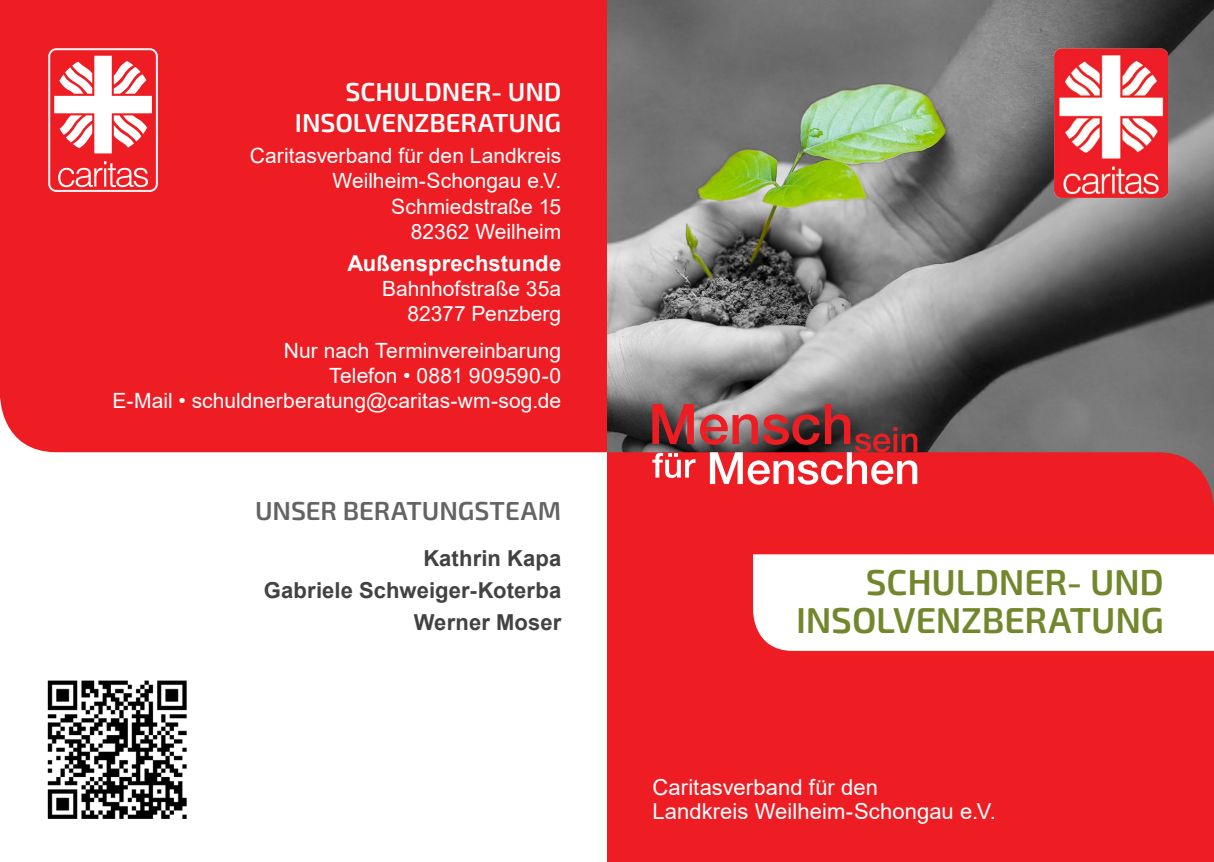
<style>
.page{position:relative;width:1214px;height:862px;background:#fff}
.page>*{position:absolute;margin:0;border:0;box-sizing:border-box;transform-origin:0 0}
.t1{font:600 36px "Exo 2";letter-spacing:-.005em;color:#72872c}
.t2{font:600 26px "Exo 2";letter-spacing:-.005em;color:#fff}
.t3{font:600 26px "Exo 2";letter-spacing:-.005em;color:#636366}
.t4{font:22px "Arial";letter-spacing:.005em;color:#fff}
.t5{font:700 22px "Arial";letter-spacing:.005em;color:#414243}
.t6{font:700 22px "Arial";letter-spacing:.005em;color:#fff}
.t7{font:21px "Arial";color:#fff}
</style>
<div class="page">
<img style="left:607px;top:0;width:606px;height:452px">
<div style="left:607px;top:452px;width:606px;height:410px;background:#ee1d23"></div>
<img style="left:1053px;top:48px;width:113px;height:149px">
<svg style="left:652px;top:404px;width:265px;height:81px;background:#b05456"></svg>
<svg style="left:753px;top:554px;width:460px;height:97px"></svg>
<div style="left:0;top:0;width:607px;height:452px;background:#ee1d23"></div>
<img style="left:47px;top:680px;width:140px;height:138px">
<div style="left:48px;top:48px;width:110px;height:144px;border:2px solid #f2f3f4;border-radius:7px"></div>
<svg style="left:58px;top:161px;width:90px;height:26px;background:#f2585c"></svg>
<svg style="left:54px;top:56px;width:98px;height:97px"></svg>
<p class="t2" style="left:345px;top:74px;width:217px">SCHULDNER- UND</p>
<p class="t2" style="left:295px;top:105px;width:268px">INSOLVENZBERATUNG</p>
<p class="t7" style="left:250px;top:141px;width:313px">Caritasverband für den Landkreis</p>
<p class="t7" style="left:332px;top:167px;width:230px">Weilheim-Schongau e.V.</p>
<p class="t7" style="left:391px;top:192px;width:171px">Schmiedstraße 15</p>
<p class="t7" style="left:411px;top:217px;width:152px">82362 Weilheim</p>
<p class="t6" style="left:347px;top:248px;width:215px">Außensprechstunde</p>
<p class="t7" style="left:382px;top:274px;width:181px">Bahnhofstraße 35a</p>
<p class="t7" style="left:407px;top:299px;width:155px">82377 Penzberg</p>
<p class="t7" style="left:284px;top:336px;width:279px">Nur nach Terminvereinbarung</p>
<p class="t7" style="left:329px;top:361px;width:234px">Telefon • 0881 909590-0</p>
<p class="t7" style="left:112px;top:386px;width:450px">E-Mail • schuldnerberatung@caritas-wm-sog.de</p>
<p class="t3" style="left:255px;top:492px;width:307px">UNSER BERATUNGSTEAM</p>
<p class="t5" style="left:423px;top:543px;width:139px">Kathrin Kapa</p>
<p class="t5" style="left:264px;top:575px;width:299px">Gabriele Schweiger-Koterba</p>
<p class="t5" style="left:413px;top:607px;width:149px">Werner Moser</p>
<p class="t1" style="left:865px;top:557px;width:299px">SCHULDNER- UND</p>
<p class="t1" style="left:796px;top:595px;width:369px">INSOLVENZBERATUNG</p>
<p class="t4" style="left:652px;top:772px;width:227px">Caritasverband für den</p>
<p class="t4" style="left:652px;top:796px;width:345px">Landkreis Weilheim-Schongau e.V.</p>
</div>
